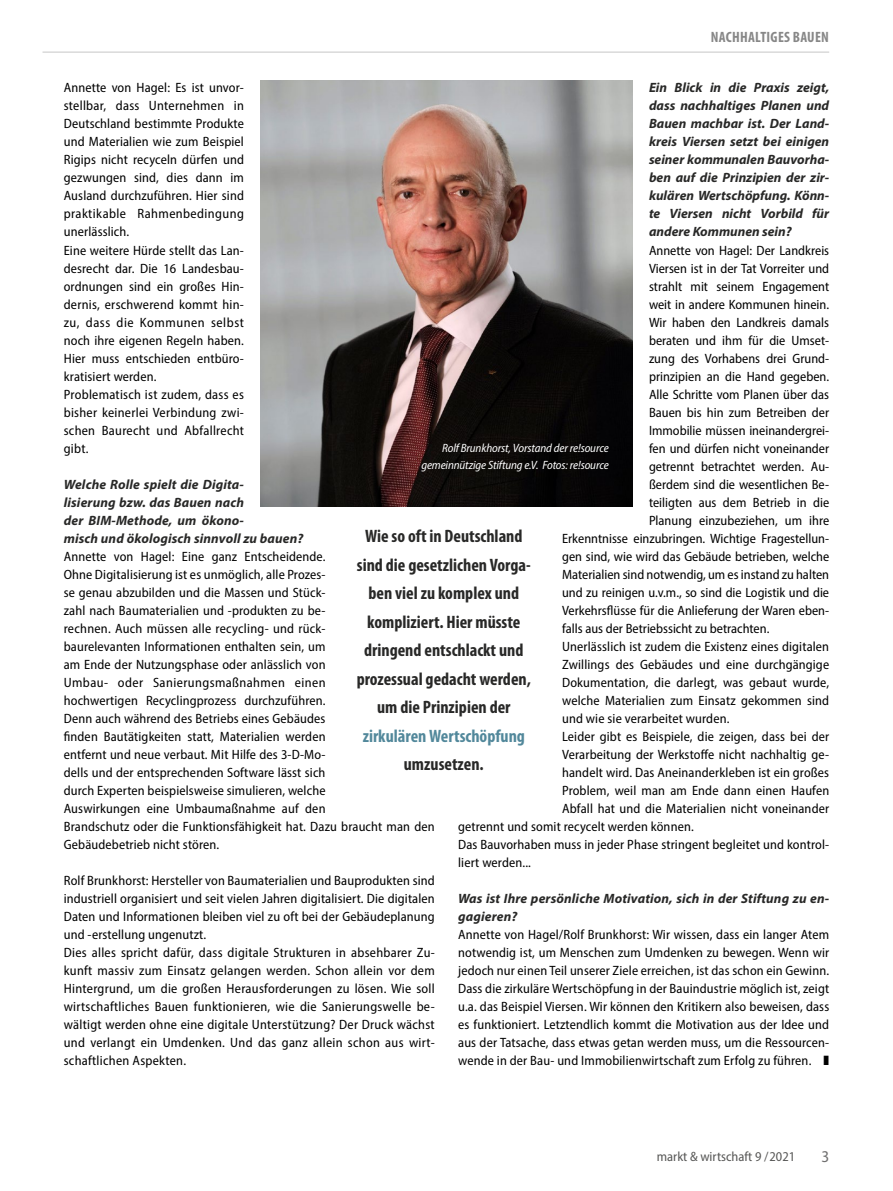
<style>
.page{position:relative;width:893px;height:1191px;background:#fff}
.page>*{position:absolute;margin:0;border:0;box-sizing:border-box;transform-origin:0 0}
.Fließtext{font:700 condensed 18px/28.5px "Myriad Pro";color:#282827;text-align:center}
.t1{font:semi-condensed 16.5px "Myriad Pro";color:#706f6f}
.Inhalt{font:700 condensed 15px "Myriad Pro";letter-spacing:.02em;color:#878787}
.Fließtext-2{font:semi-condensed 13.5px/18px "Myriad Pro";letter-spacing:.01em;color:#000;text-align:justify}
.Fließtext-3{font:italic 700 13.5px/18px "Myriad Pro";letter-spacing:.01em;color:#282827}
.t2{font:semi-condensed 13.5px "Myriad Pro";color:#575756}
.t3{font:italic semi-condensed 12px/16.5px "Myriad Pro";letter-spacing:-.01em;color:#fff;text-align:right}
.s1{color:#52889b}
</style>
<div class="page">
<hr style="left:43px;top:52px;width:786px;height:1px;background:#c6c6c6">
<img style="left:261px;top:81px;width:371px;height:425px">
<p class="Inhalt" style="left:711px;top:28px;width:120px">NACHHALTIGES BAUEN</p>
<p class="Fließtext-3" style="left:649px;top:78px;width:182px;text-align:justify">Ein Blick in die Praxis zeigt, dass nachhaltiges Planen und Bauen machbar ist. Der Land&shy;kreis Viersen setzt bei einigen seiner kommunalen Bauvorha&shy;ben auf die Prinzipien der zir&shy;kulären Wertschöpfung. Könn&shy;te Viersen nicht Vorbild für andere Kommunen sein?</p>
<p class="Fließtext-2" style="left:649px;top:241px;width:182px">Annette von Hagel: Der Landkreis</p>
<p class="Fließtext-2" style="left:649px;top:259px;width:182px">Viersen ist in der Tat Vorreiter und</p>
<p class="Fließtext-2" style="left:649px;top:277px;width:182px">strahlt mit seinem Engagement</p>
<p class="Fließtext-2" style="left:649px;top:295px;width:182px">weit in andere Kommunen hinein.</p>
<p class="Fließtext-2" style="left:649px;top:313px;width:182px">Wir haben den Landkreis damals</p>
<p class="Fließtext-2" style="left:649px;top:331px;width:182px">beraten und ihm für die Umset-</p>
<p class="Fließtext-2" style="left:649px;top:349px;width:182px">zung des Vorhabens drei Grund-</p>
<p class="Fließtext-2" style="left:649px;top:367px;width:182px">prinzipien an die Hand gegeben.</p>
<p class="Fließtext-2" style="left:649px;top:385px;width:182px">Alle Schritte vom Planen über das</p>
<p class="Fließtext-2" style="left:649px;top:403px;width:182px">Bauen bis hin zum Betreiben der</p>
<p class="Fließtext-2" style="left:649px;top:421px;width:182px">Immobilie müssen ineinandergrei-</p>
<p class="Fließtext-2" style="left:649px;top:439px;width:182px">fen und dürfen nicht voneinander</p>
<p class="Fließtext-2" style="left:649px;top:457px;width:182px">getrennt betrachtet werden. Au-</p>
<p class="Fließtext-2" style="left:649px;top:475px;width:182px">ßerdem sind die wesentlichen Be-</p>
<p class="Fließtext-2" style="left:649px;top:493px;width:182px">teiligten aus dem Betrieb in die</p>
<p class="Fließtext-2" style="left:649px;top:511px;width:182px">Planung einzubeziehen, um ihre</p>
<p class="Fließtext-2" style="left:562px;top:529px;width:269px">Erkenntnisse einzubringen. Wichtige Fragestellun-</p>
<p class="Fließtext-2" style="left:562px;top:547px;width:269px">gen sind, wie wird das Gebäude betrieben, welche</p>
<p class="Fließtext-2" style="left:562px;top:565px;width:269px">Materialien sind notwendig, um es instand zu halten</p>
<p class="Fließtext-2" style="left:562px;top:583px;width:269px">und zu reinigen u.v.m., so sind die Logistik und die</p>
<p class="Fließtext-2" style="left:562px;top:601px;width:269px">Verkehrsflüsse für die Anlieferung der Waren eben-</p>
<p class="Fließtext-2" style="left:562px;top:619px;width:209px">falls aus der Betriebssicht zu betrachten.</p>
<p class="Fließtext-2" style="left:562px;top:637px;width:269px">Unerlässlich ist zudem die Existenz eines digitalen Zwillings des Gebäudes und eine durchgängige Dokumentation, die darlegt, was gebaut wurde, welche Materialien zum Einsatz gekommen sind und wie sie verarbeitet wurden.</p>
<p class="Fließtext-2" style="left:562px;top:727px;width:269px">Leider gibt es Beispiele, die zeigen, dass bei der</p>
<p class="Fließtext-2" style="left:562px;top:745px;width:269px">Verarbeitung der Werkstoffe nicht nachhaltig ge-</p>
<p class="Fließtext-2" style="left:562px;top:763px;width:269px">handelt wird. Das Aneinanderkleben ist ein großes</p>
<p class="Fließtext-2" style="left:562px;top:781px;width:269px">Problem, weil man am Ende dann einen Haufen</p>
<p class="Fließtext-2" style="left:562px;top:799px;width:269px">Abfall hat und die Materialien nicht voneinander</p>
<p class="Fließtext-2" style="left:458px;top:817px;width:237px">getrennt und somit recycelt werden können.</p>
<p class="Fließtext-2" style="left:458px;top:835px;width:372px">Das Bauvorhaben muss in jeder Phase stringent begleitet und kontrol&shy;liert werden...</p>
<p class="Fließtext-3" style="left:458px;top:888px;width:372px">Was ist Ihre persönliche Motivation, sich in der Stiftung zu en&shy;gagieren?</p>
<p class="Fließtext-2" style="left:458px;top:925px;width:373px">Annette von Hagel/Rolf Brunkhorst: Wir wissen, dass ein langer Atem notwendig ist, um Menschen zum Umdenken zu bewegen. Wenn wir jedoch nur einen Teil unserer Ziele erreichen, ist das schon ein Gewinn.<br>Dass die zirkuläre Wertschöpfung in der Bauindustrie möglich ist, zeigt u.a. das Beispiel Viersen. Wir können den Kritikern also beweisen, dass es funktioniert. Letztendlich kommt die Motivation aus der Idee und aus der Tatsache, dass etwas getan werden muss, um die Ressourcen&shy;wende in der Bau- und Immobilienwirtschaft zum Erfolg zu führen. ❚</p>
<p class="Fließtext-2" style="left:64px;top:79px;width:182px">Annette von Hagel: Es ist unvor&shy;stellbar, dass Unternehmen in Deutschland bestimmte Produkte und Materialien wie zum Beispiel Rigips nicht recyceln dürfen und gezwungen sind, dies dann im Ausland durchzuführen. Hier sind praktikable Rahmenbedingung unerlässlich.</p>
<p class="Fließtext-2" style="left:64px;top:241px;width:182px">Eine weitere Hürde stellt das Lan&shy;desrecht dar. Die 16 Landesbau&shy;ordnungen sind ein großes Hin&shy;dernis, erschwerend kommt hin&shy;zu, dass die Kommunen selbst noch ihre eigenen Regeln haben.<br>Hier muss entschieden entbüro&shy;kratisiert werden.</p>
<p class="Fließtext-2" style="left:64px;top:385px;width:182px">Problematisch ist zudem, dass es bisher keinerlei Verbindung zwi&shy;schen Baurecht und Abfallrecht gibt.</p>
<p class="Fließtext-3" style="left:64px;top:474px;width:241px">Welche Rolle spielt die Digita-<br>lisierung bzw. das Bauen nach<br>der BIM-Methode, um ökono-<br>misch und ökologisch sinnvoll zu bauen?</p>
<p class="Fließtext-2" style="left:64px;top:547px;width:372px;text-align:left">Annette von Hagel: Eine ganz Entscheidende.<br>Ohne Digitalisierung ist es unmöglich, alle Prozes-<br>se genau abzubilden und die Massen und Stück-<br>zahl nach Baumaterialien und -produkten zu be-<br>rechnen. Auch müssen alle recycling- und rück-<br>baurelevanten Informationen enthalten sein, um<br>am Ende der Nutzungsphase oder anlässlich von<br>Umbau- oder Sanierungsmaßnahmen einen<br>hochwertigen Recyclingprozess durchzuführen.<br>Denn auch während des Betriebs eines Gebäudes<br>finden Bautätigkeiten statt, Materialien werden<br>entfernt und neue verbaut. Mit Hilfe des 3-D-Mo-<br>dells und der entsprechenden Software lässt sich<br>durch Experten beispielsweise simulieren, welche<br>Auswirkungen eine Umbaumaßnahme auf den<br>Brandschutz oder die Funktionsfähigkeit hat. Dazu braucht man den Gebäudebetrieb nicht stören.</p>
<p class="Fließtext-2" style="left:64px;top:871px;width:373px">Rolf Brunkhorst: Hersteller von Baumaterialien und Bauprodukten sind industriell organisiert und seit vielen Jahren digitalisiert. Die digitalen Daten und Informationen bleiben viel zu oft bei der Gebäudeplanung und -erstellung ungenutzt.</p>
<p class="Fließtext-2" style="left:64px;top:943px;width:373px">Dies alles spricht dafür, dass digitale Strukturen in absehbarer Zu&shy;kunft massiv zum Einsatz gelangen werden. Schon allein vor dem Hintergrund, um die großen Herausforderungen zu lösen. Wie soll wirtschaftliches Bauen funktionieren, wie die Sanierungswelle be&shy;wältigt werden ohne eine digitale Unterstützung? Der Druck wächst und verlangt ein Umdenken. Und das ganz allein schon aus wirt&shy;schaftlichen Aspekten.</p>
<p class="t3" style="left:421px;top:440px;width:189px">Rolf Brunkhorst, Vorstand der re!source gemeinnützige Stiftung e.V. Fotos: re!source</p>
<p class="Fließtext" style="left:357px;top:522px;width:176px">Wie so oft in Deutschland sind die gesetzlichen Vorga&shy;ben viel zu komplex und kompliziert. Hier müsste dringend entschlackt und prozessual gedacht werden, um die Prinzipien der <span class="s1">zirkulären Wertschöpfung </span>umzusetzen.</p>
<p class="t2" style="left:657px;top:1148px;width:140px">markt &amp; wirtschaft 9 /2021</p>
<p class="t1" style="left:821px;top:1146px;width:9px">3</p>
</div>
